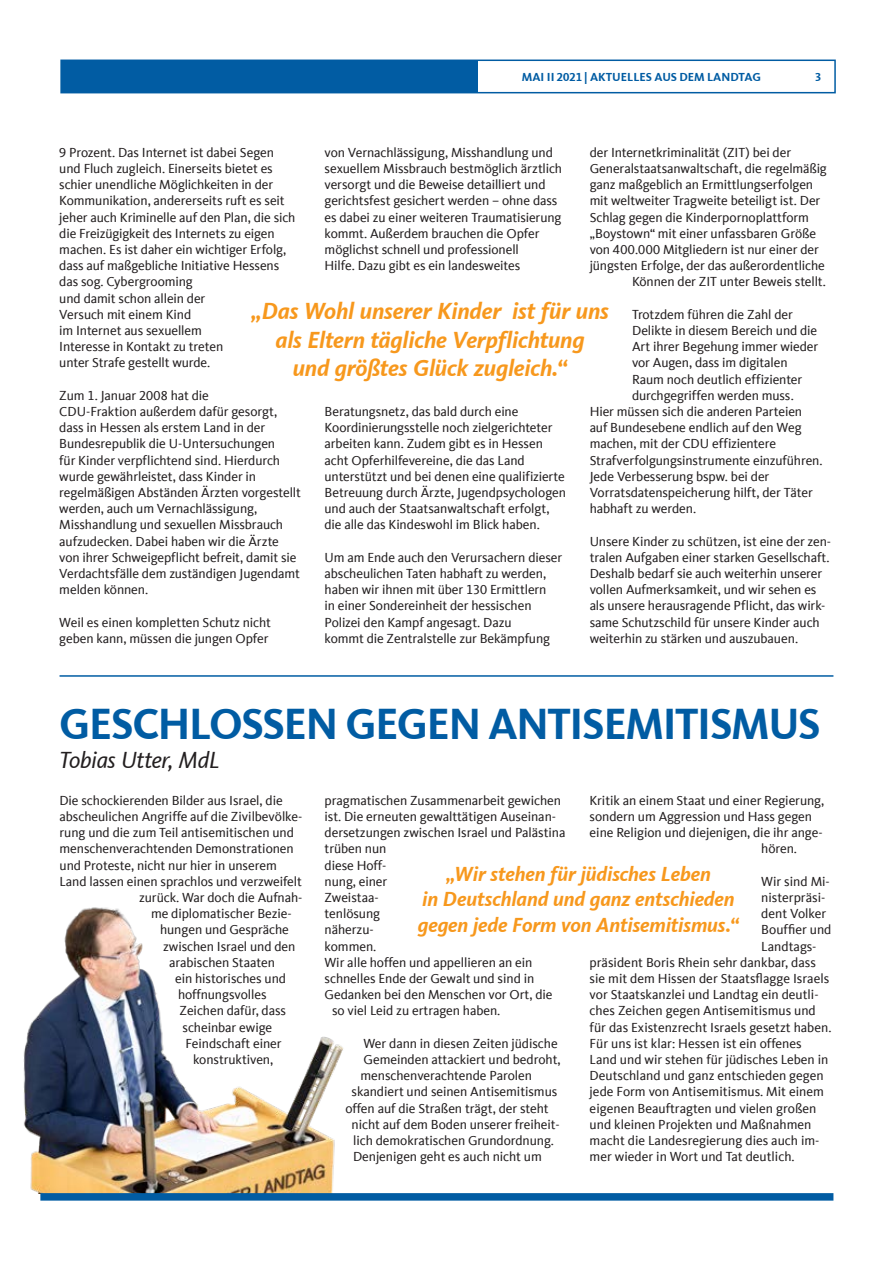
<style>
.page{position:relative;width:893px;height:1263px;background:#fff}
.page>*{position:absolute;margin:0;border:0;box-sizing:border-box;transform-origin:0 0}
.t1{font:700 45px "CDU Kievit Tab";letter-spacing:-.03em;color:#015ca3}
.t2{font:italic 700 24px/28.8px "CDU Kievit Tab";letter-spacing:-.01em;color:#f7981d;text-align:center}
.t3{font:italic 24px "CDU Kievit Tab";letter-spacing:-.015em;color:#231f20}
.t4{font:italic 700 21px/25.2px "CDU Kievit Tab";letter-spacing:-.005em;color:#f7981d;text-align:center}
.t5{font:13.5px/16.2px "CDU Kievit Tab";letter-spacing:-.005em;color:#231f20}
.t6{font:700 12px "CDU Kievit Tab";color:#015ca3}
</style>
<div class="page">
<div style="left:60px;top:60px;width:776px;height:33px;border:2px solid #015ca3"></div>
<div style="left:61px;top:60px;width:417px;height:32px;background:#015ca3"></div>
<img style="left:23px;top:907px;width:321px;height:286px">
<div style="left:40px;top:1193px;width:793px;height:7px;background:#015ca3"></div>
<hr style="left:60px;top:675px;width:773px;height:2px;background:#015ca3">
<p class="t6" style="left:522px;top:70px;width:241px">MAI II 2021 | AKTUELLES AUS DEM LANDTAG</p>
<p class="t6" style="left:815px;top:70px;width:8px">3</p>
<p class="t5" style="left:59px;top:144px;width:238px">9 Prozent. Das Internet ist dabei Segen und Fluch zugleich. Einerseits bietet es schier unendliche Möglichkeiten in der Kommunikation, andererseits ruft es seit jeher auch Kriminelle auf den Plan, die sich die Freizügigkeit des Internets zu eigen machen. Es ist daher ein wichtiger Erfolg, dass auf maßgebliche Initiative Hessens das sog. Cybergrooming<br>und damit schon allein der<br>Versuch mit einem Kind<br>im Internet aus sexuellem<br>Interesse in Kontakt zu treten<br>unter Strafe gestellt wurde.</p>
<p class="t5" style="left:59px;top:387px;width:243px">Zum 1. Januar 2008 hat die<br>CDU-Fraktion außerdem dafür gesorgt, dass in Hessen als erstem Land in der Bundesrepublik die U-Untersuchungen<br>für Kinder verpflichtend sind. Hierdurch wurde gewährleistet, dass Kinder in regelmäßigen Abständen Ärzten vorgestellt werden, auch um Vernachlässigung, Misshandlung und sexuellen Missbrauch aufzudecken. Dabei haben wir die Ärzte von ihrer Schweigepflicht befreit, damit sie Verdachtsfälle dem zuständigen Jugendamt melden können.</p>
<p class="t5" style="left:59px;top:614px;width:213px">Weil es einen kompletten Schutz nicht geben kann, müssen die jungen Opfer</p>
<p class="t5" style="left:325px;top:144px;width:239px">von Vernachlässigung, Misshandlung und sexuellem Missbrauch bestmöglich ärztlich versorgt und die Beweise detailliert und gerichtsfest gesichert werden – ohne dass es dabei zu einer weiteren Traumatisierung kommt. Außerdem brauchen die Opfer möglichst schnell und professionell<br>Hilfe. Dazu gibt es ein landesweites</p>
<p class="t5" style="left:590px;top:144px;width:203px">der Internetkriminalität (ZIT) bei der</p>
<p class="t5" style="left:590px;top:160px;width:239px">Generalstaatsanwaltschaft, die regelmäßig</p>
<p class="t5" style="left:590px;top:177px;width:225px">ganz maßgeblich an Ermittlungserfolgen</p>
<p class="t5" style="left:590px;top:193px;width:232px">mit weltweiter Tragweite beteiligt ist. Der</p>
<p class="t5" style="left:590px;top:209px;width:221px">Schlag gegen die Kinderpornoplattform</p>
<p class="t5" style="left:590px;top:225px;width:228px">„Boystown“ mit einer unfassbaren Größe</p>
<p class="t5" style="left:590px;top:241px;width:231px">von 400.000 Mitgliedern ist nur einer der</p>
<p class="t5" style="left:590px;top:258px;width:237px">jüngsten Erfolge, der das außerordentliche</p>
<p class="t5" style="left:632px;top:274px;width:195px">Können der ZIT unter Beweis stellt.</p>
<p class="t5" style="left:632px;top:306px;width:162px">Trotzdem führen die Zahl der</p>
<p class="t5" style="left:632px;top:322px;width:187px">Delikte in diesem Bereich und die</p>
<p class="t5" style="left:632px;top:339px;width:188px">Art ihrer Begehung immer wieder</p>
<p class="t5" style="left:632px;top:355px;width:157px">vor Augen, dass im digitalen</p>
<p class="t5" style="left:632px;top:371px;width:172px">Raum noch deutlich effizienter</p>
<p class="t5" style="left:632px;top:387px;width:163px">durchgegriffen werden muss.</p>
<p class="t5" style="left:590px;top:403px;width:214px">Hier müssen sich die anderen Parteien</p>
<p class="t5" style="left:590px;top:420px;width:213px">auf Bundesebene endlich auf den Weg</p>
<p class="t5" style="left:590px;top:436px;width:188px">machen, mit der CDU effizientere</p>
<p class="t5" style="left:590px;top:452px;width:235px">Strafverfolgungsinstrumente einzuführen.</p>
<p class="t5" style="left:590px;top:468px;width:181px">Jede Verbesserung bspw. bei der</p>
<p class="t5" style="left:590px;top:484px;width:225px">Vorratsdatenspeicherung hilft, der Täter</p>
<p class="t5" style="left:590px;top:501px;width:108px">habhaft zu werden.</p>
<p class="t5" style="left:590px;top:533px;width:243px">Unsere Kinder zu schützen, ist eine der zen&shy;tralen Aufgaben einer starken Gesellschaft.<br>Deshalb bedarf sie auch weiterhin unserer vollen Aufmerksamkeit, und wir sehen es als unsere herausragende Pflicht, das wirk&shy;same Schutzschild für unsere Kinder auch weiterhin zu stärken und auszubauen.</p>
<h2 class="t2" style="left:251px;top:296px;width:359px">„Das Wohl unserer Kinder ist für uns als Eltern tägliche Verpflichtung<br>und größtes Glück zugleich.“</h2>
<p class="t5" style="left:325px;top:403px;width:243px">Beratungsnetz, das bald durch eine Koordinierungsstelle noch zielgerichteter arbeiten kann. Zudem gibt es in Hessen acht Opferhilfevereine, die das Land unterstützt und bei denen eine qualifizierte Betreuung durch Ärzte, Jugendpsychologen und auch der Staatsanwaltschaft erfolgt, die alle das Kindeswohl im Blick haben.</p>
<p class="t5" style="left:325px;top:549px;width:239px">Um am Ende auch den Verursachern dieser abscheulichen Taten habhaft zu werden, haben wir ihnen mit über 130 Ermittlern<br>in einer Sondereinheit der hessischen Polizei den Kampf angesagt. Dazu<br>kommt die Zentralstelle zur Bekämpfung</p>
<h1 class="t1" style="left:59px;top:698px;width:763px">GESCHLOSSEN GEGEN ANTISEMITISMUS</h1>
<h2 class="t3" style="left:59px;top:746px;width:162px">Tobias Utter, MdL</h2>
<p class="t5" style="left:60px;top:792px;width:225px">Die schockierenden Bilder aus Israel, die</p>
<p class="t5" style="left:60px;top:808px;width:244px">abscheulichen Angriffe auf die Zivilbevölke-</p>
<p class="t5" style="left:60px;top:825px;width:236px">rung und die zum Teil antisemitischen und</p>
<p class="t5" style="left:60px;top:841px;width:236px">menschenverachtenden Demonstrationen</p>
<p class="t5" style="left:60px;top:857px;width:219px">und Proteste, nicht nur hier in unserem</p>
<p class="t5" style="left:60px;top:873px;width:244px">Land lassen einen sprachlos und verzweifelt</p>
<p class="t5" style="left:139px;top:889px;width:165px">zurück. War doch die Aufnah-</p>
<p class="t5" style="left:151px;top:906px;width:142px">me diplomatischer Bezie-</p>
<p class="t5" style="left:160px;top:922px;width:130px">hungen und Gespräche</p>
<p class="t5" style="left:163px;top:938px;width:134px">zwischen Israel und den</p>
<p class="t5" style="left:169px;top:954px;width:107px">arabischen Staaten</p>
<p class="t5" style="left:175px;top:970px;width:113px">ein historisches und</p>
<p class="t5" style="left:178px;top:987px;width:90px">hoffnungsvolles</p>
<p class="t5" style="left:180px;top:1003px;width:108px">Zeichen dafür, dass</p>
<p class="t5" style="left:183px;top:1019px;width:91px">scheinbar ewige</p>
<p class="t5" style="left:186px;top:1035px;width:98px">Feindschaft einer</p>
<p class="t5" style="left:193px;top:1051px;width:82px">konstruktiven,</p>
<p class="t5" style="left:325px;top:792px;width:238px">pragmatischen Zusammenarbeit gewichen</p>
<p class="t5" style="left:325px;top:808px;width:233px">ist. Die erneuten gewalttätigen Auseinan-</p>
<p class="t5" style="left:325px;top:825px;width:242px">dersetzungen zwischen Israel und Palästina</p>
<p class="t5" style="left:325px;top:841px;width:63px">trüben nun</p>
<p class="t5" style="left:325px;top:857px;width:63px">diese Hoff-</p>
<p class="t5" style="left:325px;top:873px;width:64px">nung, einer</p>
<p class="t5" style="left:325px;top:889px;width:56px">Zweistaa-</p>
<p class="t5" style="left:325px;top:906px;width:57px">tenlösung</p>
<p class="t5" style="left:325px;top:922px;width:51px">näherzu-</p>
<p class="t5" style="left:325px;top:938px;width:53px">kommen.</p>
<p class="t5" style="left:325px;top:954px;width:209px">Wir alle hoffen und appellieren an ein</p>
<p class="t5" style="left:325px;top:970px;width:211px">schnelles Ende der Gewalt und sind in</p>
<p class="t5" style="left:325px;top:987px;width:230px">Gedanken bei den Menschen vor Ort, die</p>
<p class="t5" style="left:332px;top:1003px;width:170px">so viel Leid zu ertragen haben.</p>
<p class="t5" style="left:364px;top:1035px;width:196px">Wer dann in diesen Zeiten jüdische</p>
<p class="t5" style="left:364px;top:1051px;width:199px">Gemeinden attackiert und bedroht,</p>
<p class="t5" style="left:361px;top:1068px;width:173px">menschenverachtende Parolen</p>
<p class="t5" style="left:352px;top:1084px;width:207px">skandiert und seinen Antisemitismus</p>
<p class="t5" style="left:346px;top:1100px;width:205px">offen auf die Straßen trägt, der steht</p>
<p class="t5" style="left:352px;top:1116px;width:210px">nicht auf dem Boden unserer freiheit-</p>
<p class="t5" style="left:353px;top:1132px;width:202px">lich demokratischen Grundordnung.</p>
<p class="t5" style="left:353px;top:1149px;width:190px">Denjenigen geht es auch nicht um</p>
<p class="t5" style="left:590px;top:792px;width:236px">Kritik an einem Staat und einer Regierung,</p>
<p class="t5" style="left:590px;top:808px;width:224px">sondern um Aggression und Hass gegen</p>
<p class="t5" style="left:590px;top:825px;width:234px">eine Religion und diejenigen, die ihr ange-</p>
<p class="t5" style="left:761px;top:841px;width:37px">hören.</p>
<p class="t5" style="left:761px;top:873px;width:70px">Wir sind Mi-</p>
<p class="t5" style="left:761px;top:889px;width:66px">nisterpräsi-</p>
<p class="t5" style="left:761px;top:906px;width:67px">dent Volker</p>
<p class="t5" style="left:761px;top:922px;width:72px">Bouffier und</p>
<p class="t5" style="left:761px;top:938px;width:57px">Landtags-</p>
<p class="t5" style="left:590px;top:954px;width:228px">präsident Boris Rhein sehr dankbar, dass</p>
<p class="t5" style="left:590px;top:970px;width:241px">sie mit dem Hissen der Staatsflagge Israels</p>
<p class="t5" style="left:590px;top:987px;width:230px">vor Staatskanzlei und Landtag ein deutli-</p>
<p class="t5" style="left:590px;top:1003px;width:228px">ches Zeichen gegen Antisemitismus und</p>
<p class="t5" style="left:590px;top:1019px;width:243px">für das Existenzrecht Israels gesetzt haben.</p>
<p class="t5" style="left:590px;top:1035px;width:213px">Für uns ist klar: Hessen ist ein offenes</p>
<p class="t5" style="left:590px;top:1051px;width:240px">Land und wir stehen für jüdisches Leben in</p>
<p class="t5" style="left:590px;top:1068px;width:236px">Deutschland und ganz entschieden gegen</p>
<p class="t5" style="left:590px;top:1084px;width:236px">jede Form von Antisemitismus. Mit einem</p>
<p class="t5" style="left:590px;top:1100px;width:228px">eigenen Beauftragten und vielen großen</p>
<p class="t5" style="left:590px;top:1116px;width:223px">und kleinen Projekten und Maßnahmen</p>
<p class="t5" style="left:590px;top:1132px;width:231px">macht die Landesregierung dies auch im-</p>
<p class="t5" style="left:590px;top:1149px;width:207px">mer wieder in Wort und Tat deutlich.</p>
<h3 class="t4" style="left:418px;top:861px;width:323px">„Wir stehen für jüdisches Leben<br>in Deutschland und ganz entschieden gegen jede Form von Antisemitismus.“</h3>
</div>
